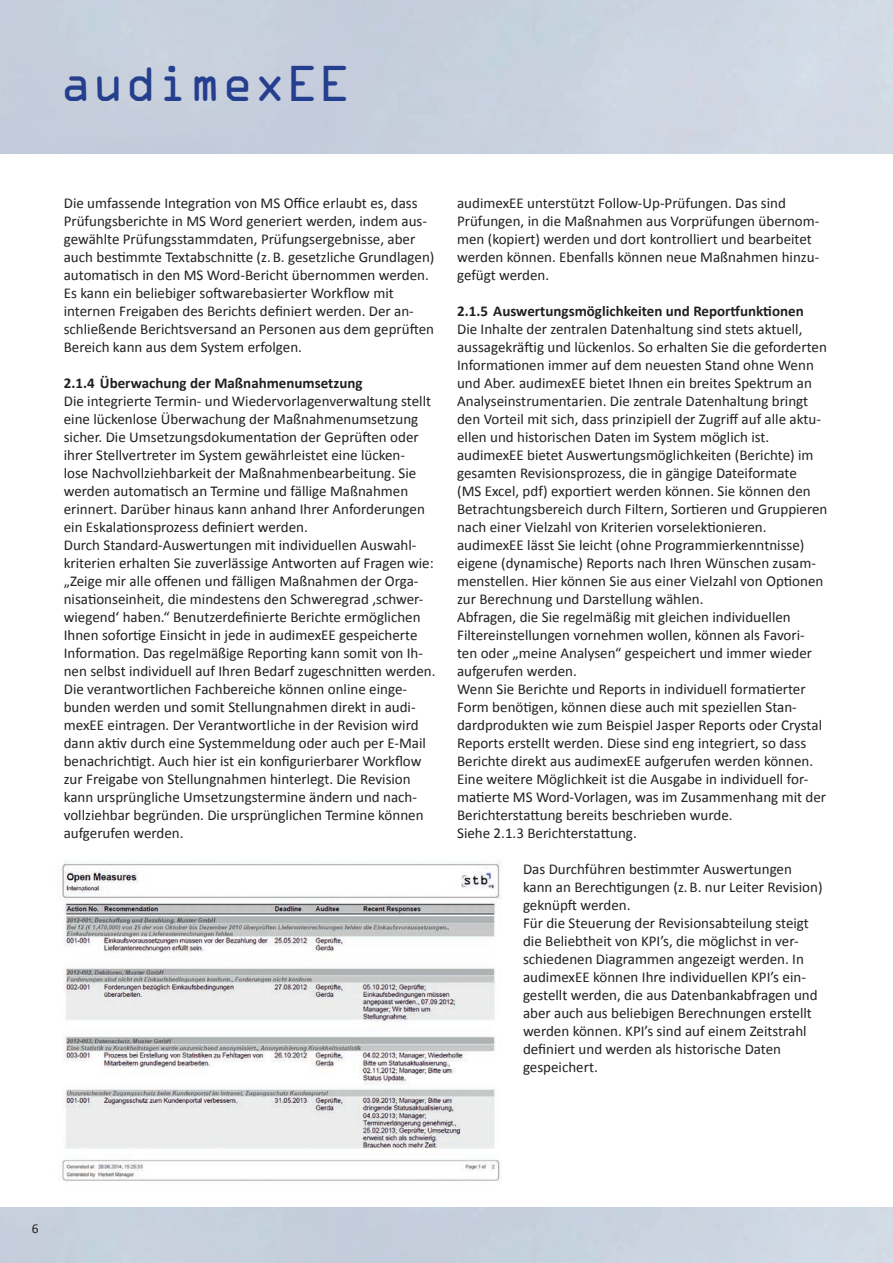
<style>
.page{position:relative;width:893px;height:1263px;background:#fff}
.page>*{position:absolute;margin:0;border:0;box-sizing:border-box;transform-origin:0 0}
.t1{font:45px "OCRAM";color:#253f8e}
.t2{font:15px/18px "Calibri";color:#231f20}
.t3{font:700 15px "Calibri";color:#231f20}
.t4{font:13.5px "Calibri";color:#231f20}
</style>
<div class="page">
<hr style="left:892px;top:1208px;width:1px;height:55px;background:#e7edf5">
<img style="left:62px;top:861px;width:440px;height:320px">
<h1 class="t1" style="left:60px;top:57px;width:293px">audimexEE</h1>
<p class="t2" style="left:64px;top:194px;width:372px">Die umfassende Integration von MS Office erlaubt es, dass Prüfungsberichte in MS Word generiert werden, indem aus&shy;gewählte Prüfungsstammdaten, Prüfungsergebnisse, aber auch bestimmte Textabschnitte (z. B. gesetzliche Grundlagen) automatisch in den MS Word-Bericht übernommen werden.<br>Es kann ein beliebiger softwarebasierter Workflow mit internen Freigaben des Berichts definiert werden. Der an&shy;schließende Berichtsversand an Personen aus dem geprüften Bereich kann aus dem System erfolgen.</p>
<p class="t3" style="left:64px;top:373px;width:300px">2.1.4 Überwachung der Maßnahmenumsetzung</p>
<p class="t2" style="left:64px;top:392px;width:373px">Die integrierte Termin- und Wiedervorlagenverwaltung stellt eine lückenlose Überwachung der Maßnahmenumsetzung sicher. Die Umsetzungsdokumentation der Geprüften oder ihrer Stellvertreter im System gewährleistet eine lücken-<br>lose Nachvollziehbarkeit der Maßnahmenbearbeitung. Sie werden automatisch an Termine und fällige Maßnahmen erinnert. Darüber hinaus kann anhand Ihrer Anforderungen ein Eskalationsprozess definiert werden.<br>Durch Standard-Auswertungen mit individuellen Auswahl&shy;kriterien erhalten Sie zuverlässige Antworten auf Fragen wie: „Zeige mir alle offenen und fälligen Maßnahmen der Orga&shy;nisationseinheit, die mindestens den Schweregrad ‚schwer&shy;wiegend‘ haben.“ Benutzerdefinierte Berichte ermöglichen Ihnen sofortige Einsicht in jede in audimexEE gespeicherte Information. Das regelmäßige Reporting kann somit von Ih&shy;nen selbst individuell auf Ihren Bedarf zugeschnitten werden.<br>Die verantwortlichen Fachbereiche können online einge&shy;bunden werden und somit Stellungnahmen direkt in audi&shy;mexEE eintragen. Der Verantwortliche in der Revision wird dann aktiv durch eine Systemmeldung oder auch per E-Mail benachrichtigt. Auch hier ist ein konfigurierbarer Workflow zur Freigabe von Stellungnahmen hinterlegt. Die Revision kann ursprüngliche Umsetzungstermine ändern und nach&shy;vollziehbar begründen. Die ursprünglichen Termine können aufgerufen werden.</p>
<p class="t2" style="left:457px;top:194px;width:364px">audimexEE unterstützt Follow-Up-Prüfungen. Das sind Prüfungen, in die Maßnahmen aus Vorprüfungen übernom&shy;men (kopiert) werden und dort kontrolliert und bearbeitet werden können. Ebenfalls können neue Maßnahmen hinzu&shy;gefügt werden.</p>
<p class="t3" style="left:457px;top:301px;width:348px">2.1.5 Auswertungsmöglichkeiten und Reportfunktionen</p>
<p class="t2" style="left:457px;top:320px;width:372px">Die Inhalte der zentralen Datenhaltung sind stets aktuell, aussagekräftig und lückenlos. So erhalten Sie die geforderten Informationen immer auf dem neuesten Stand ohne Wenn und Aber. audimexEE bietet Ihnen ein breites Spektrum an Analyseinstrumentarien. Die zentrale Datenhaltung bringt den Vorteil mit sich, dass prinzipiell der Zugriff auf alle aktu&shy;ellen und historischen Daten im System möglich ist. audimexEE bietet Auswertungsmöglichkeiten (Berichte) im gesamten Revisionsprozess, die in gängige Dateiformate<br>(MS Excel, pdf) exportiert werden können. Sie können den Betrachtungsbereich durch Filtern, Sortieren und Gruppieren nach einer Vielzahl von Kriterien vorselektionieren. audimexEE lässt Sie leicht (ohne Programmierkenntnisse) eigene (dynamische) Reports nach Ihren Wünschen zusam&shy;menstellen. Hier können Sie aus einer Vielzahl von Optionen zur Berechnung und Darstellung wählen.<br>Abfragen, die Sie regelmäßig mit gleichen individuellen Filtereinstellungen vornehmen wollen, können als Favori&shy;ten oder „meine Analysen“ gespeichert und immer wieder aufgerufen werden.<br>Wenn Sie Berichte und Reports in individuell formatierter Form benötigen, können diese auch mit speziellen Stan&shy;dardprodukten wie zum Beispiel Jasper Reports oder Crystal Reports erstellt werden. Diese sind eng integriert, so dass Berichte direkt aus audimexEE aufgerufen werden können.<br>Eine weitere Möglichkeit ist die Ausgabe in individuell for&shy;matierte MS Word-Vorlagen, was im Zusammenhang mit der Berichterstattung bereits beschrieben wurde.<br>Siehe 2.1.3 Berichterstattung.</p>
<p class="t2" style="left:523px;top:860px;width:301px">Das Durchführen bestimmter Auswertungen kann an Berechtigungen (z. B. nur Leiter Revision) geknüpft werden.<br>Für die Steuerung der Revisionsabteilung steigt die Beliebtheit von KPI’s, die möglichst in ver&shy;schiedenen Diagrammen angezeigt werden. In audimexEE können Ihre individuellen KPI’s ein&shy;gestellt werden, die aus Datenbankabfragen und aber auch aus beliebigen Berechnungen erstellt werden können. KPI’s sind auf einem Zeitstrahl definiert und werden als historische Daten gespeichert.</p>
<p class="t4" style="left:32px;top:1220px;width:8px">6</p>
</div>
